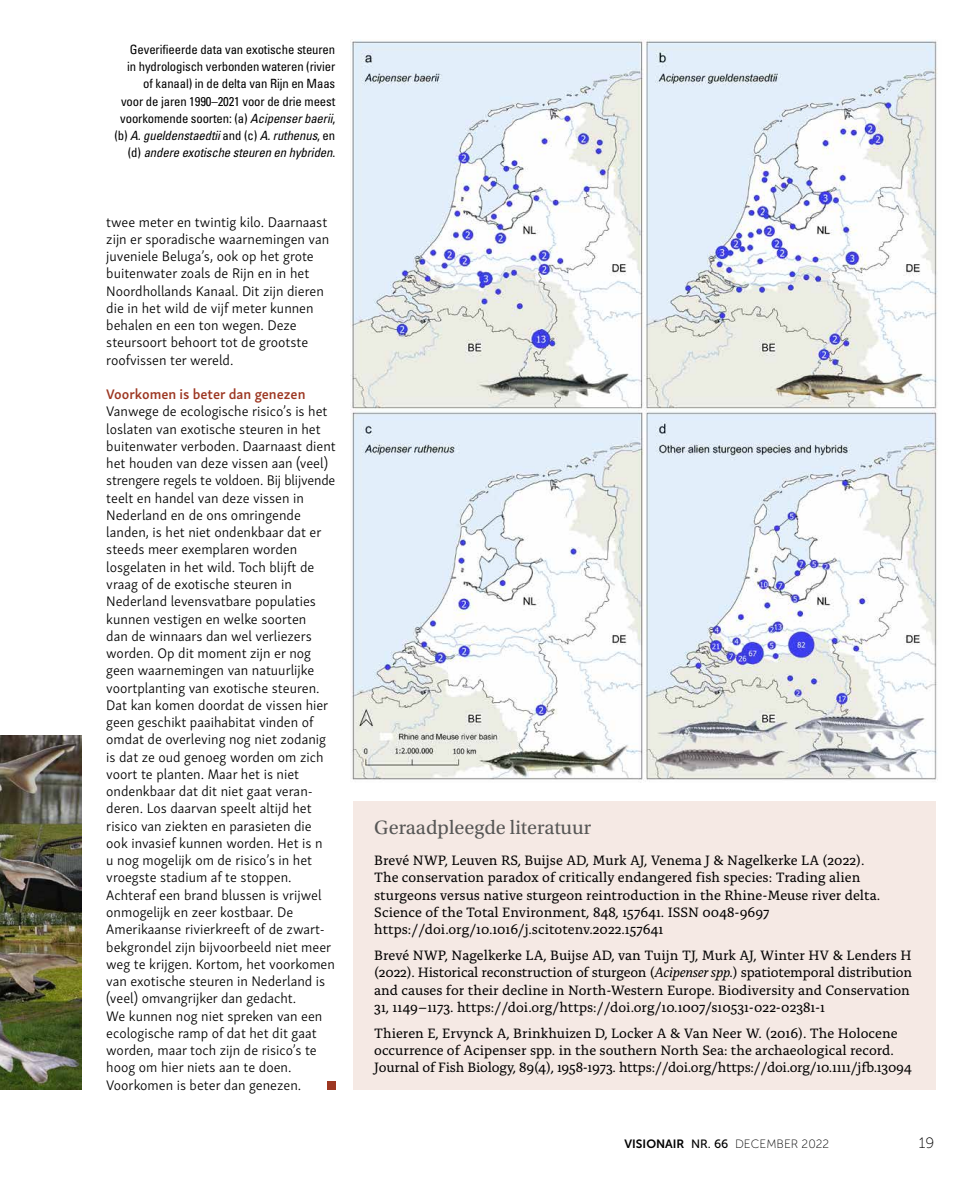
<style>
.page{position:relative;width:978px;height:1191px;background:#fff}
.page>*{position:absolute;margin:0;border:0;box-sizing:border-box;transform-origin:0 0}
.t1{font:20.25px "Utopia Std";color:#575756}
.t2{font:15px "Museo Sans 100";color:#000}
.t3{font:300 14.25px/17.2px "Skolar Sans";color:#000}
.t4{font:14.25px/17.2px "Alda OTCEV";color:#000}
.t5{font:600 14.25px "Skolar Sans";color:#9d3722}
.t6{font:condensed 12.75px/17.2px "Univers LT Std";letter-spacing:-.01em;color:#000;text-align:right}
.t7{font:12px "Museo Sans 100";color:#000}
.s1{font-style:italic}
.s2{font-family:"Museo Sans 700"}
.s3{font-family:"Museo Sans 500"}
</style>
<div class="page">
<div style="left:327px;top:1080px;width:9px;height:9px;background:#9d3722"></div>
<div style="left:353px;top:801px;width:582px;height:288px;background:#f5e9e4"></div>
<img style="left:0;top:735px;width:82px;height:354px">
<img style="left:350px;top:41px;width:588px;height:739px">
<p class="t6" style="left:114px;top:40px;width:222px">Geverifieerde data van exotische steuren<br>in hydrologisch verbonden wateren (rivier of kanaal) in de delta van Rijn en Maas<br>voor de jaren 1990–2021 voor de drie meest voorkomende soorten: (a) <span class="s1">Acipenser baerii</span>, (b) <span class="s1">A. gueldenstaedtii</span> and (c) <span class="s1">A. ruthenus</span>, en (d) <span class="s1">andere exotische steuren en hybriden</span>.</p>
<p class="t3" style="left:106px;top:212px;width:224px">twee meter en twintig kilo. Daarnaast zijn er sporadische waarnemingen van juveniele Beluga’s, ook op het grote buitenwater zoals de Rijn en in het Noordhollands Kanaal. Dit zijn dieren die in het wild de vijf meter kunnen behalen en een ton wegen. Deze steursoort behoort tot de grootste roofvissen ter wereld.</p>
<p class="t5" style="left:106px;top:383px;width:201px">Voorkomen is beter dan genezen</p>
<p class="t3" style="left:106px;top:402px;width:231px">Vanwege de ecologische risico’s is het loslaten van exotische steuren in het buitenwater verboden. Daarnaast dient het houden van deze vissen aan (veel) strengere regels te voldoen. Bij blijvende teelt en handel van deze vissen in Nederland en de ons omringende landen, is het niet ondenkbaar dat er steeds meer exemplaren worden losgelaten in het wild. Toch blijft de vraag of de exotische steuren in Nederland levensvatbare populaties kunnen vestigen en welke soorten<br>dan de winnaars dan wel verliezers worden. Op dit moment zijn er nog geen waarnemingen van natuurlijke voortplanting van exotische steuren.<br>Dat kan komen doordat de vissen hier geen geschikt paaihabitat vinden of omdat de overleving nog niet zodanig is dat ze oud genoeg worden om zich voort te planten. Maar het is niet ondenkbaar dat dit niet gaat veran&shy;deren. Los daarvan speelt altijd het risico van ziekten en parasieten die ook invasief kunnen worden. Het is n<br>u nog mogelijk om de risico’s in het vroegste stadium af te stoppen.<br>Achteraf een brand blussen is vrijwel onmogelijk en zeer kostbaar. De Amerikaanse rivierkreeft of de zwart&shy;bekgrondel zijn bijvoorbeeld niet meer weg te krijgen. Kortom, het voorkomen van exotische steuren in Nederland is (veel) omvangrijker dan gedacht.<br>We kunnen nog niet spreken van een ecologische ramp of dat het dit gaat worden, maar toch zijn de risico’s te hoog om hier niets aan te doen.<br>Voorkomen is beter dan genezen.</p>
<h1 class="t1" style="left:374px;top:816px;width:219px">Geraadpleegde literatuur</h1>
<p class="t4" style="left:374px;top:850px;width:508px">Brevé NWP, Leuven RS, Buijse AD, Murk AJ, Venema J &amp; Nagelkerke LA (2022).<br>The conservation paradox of critically endangered fish species: Trading alien sturgeons versus native sturgeon reintroduction in the Rhine-Meuse river delta.<br>Science of the Total Environment, 848, 157641. ISSN 0048-9697 https://doi.org/10.1016/j.scitotenv.2022.157641</p>
<p class="t4" style="left:374px;top:945px;width:539px">Brevé NWP, Nagelkerke LA, Buijse AD, van Tuijn TJ, Murk AJ, Winter HV &amp; Lenders H (2022). Historical reconstruction of sturgeon (<span class="s1">Acipenser spp.</span>) spatiotemporal distribution and causes for their decline in North-Western Europe. Biodiversity and Conservation 31, 1149–1173. https://doi.org/https://doi.org/10.1007/s10531-022-02381-1</p>
<p class="t4" style="left:374px;top:1023px;width:539px">Thieren E, Ervynck A, Brinkhuizen D, Locker A &amp; Van Neer W. (2016). The Holocene occurrence of Acipenser spp. in the southern North Sea: the archaeological record.<br>Journal of Fish Biology, 89(4), 1958-1973. https://doi.org/https://doi.org/10.1111/jfb.13094</p>
<p class="t7" style="left:625px;top:1138px;width:206px"><span class="s2">VISIONAIR</span> <span class="s3">NR. 66</span> DECEMBER 2022</p>
<p class="t2" style="left:919px;top:1135px;width:17px">19</p>
</div>
